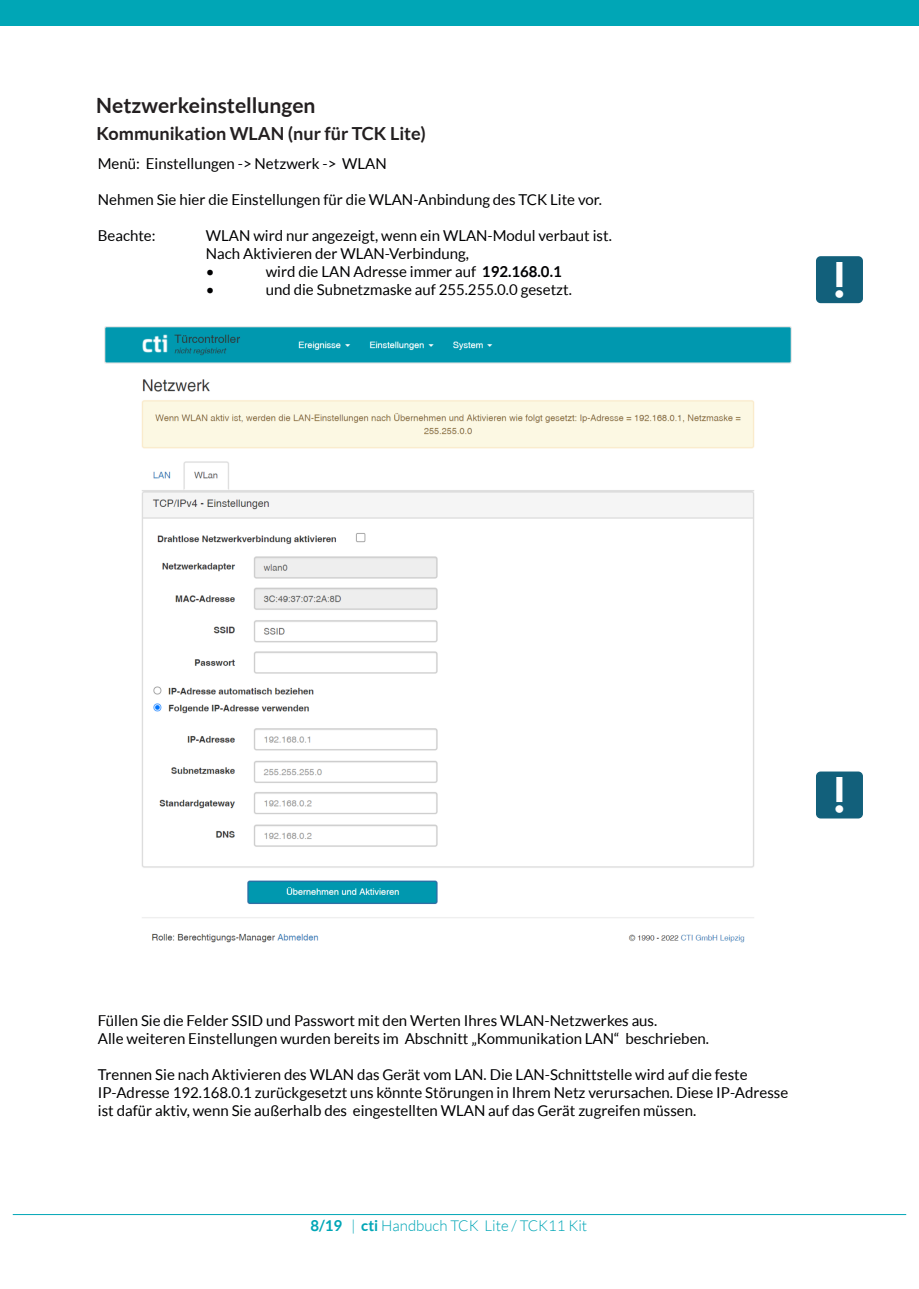
<style>
.page{position:relative;width:919px;height:1289px;background:#fff}
.page>*{position:absolute;margin:0;border:0;box-sizing:border-box;transform-origin:0 0}
.t1{font:700 48.75px "Lato";color:#fff}
.t2{font:700 21px "Lato";color:#231f20}
.t3{font:700 18px "Lato";color:#231f20}
.t4{font:15px/18px "Lato";color:#000002}
.t5{font:300 15px "Lato";color:#00a6b6}
.s1{font-weight:700}
</style>
<div class="page">
<div style="left:0;top:0;width:918px;height:26px;background:#00a6b6"></div>
<div style="left:815px;top:256px;width:47px;height:47px;background:#12607b;border-radius:5px"></div>
<div style="left:815px;top:771px;width:47px;height:47px;background:#12607b;border-radius:5px"></div>
<img style="left:105px;top:326px;width:686px;height:617px">
<hr style="left:13px;top:1214px;width:893px;height:1px;background:#00a6b6">
<h2 class="t2" style="left:96px;top:96px;width:221px">Netzwerkeinstellungen</h2>
<p class="t3" style="left:96px;top:125px;width:331px">Kommunikation WLAN (nur für TCK Lite)</p>
<p class="t4" style="left:98px;top:156px;width:290px">Menü: Einstellungen -&gt; Netzwerk -&gt; WLAN</p>
<p class="t4" style="left:98px;top:192px;width:505px">Nehmen Sie hier die Einstellungen für die WLAN-Anbindung des TCK Lite vor.</p>
<p class="t4" style="left:98px;top:228px;width:59px">Beachte:</p>
<p class="t4" style="left:206px;top:228px;width:407px">WLAN wird nur angezeigt, wenn ein WLAN-Modul verbaut ist.<br>Nach Aktivieren der WLAN-Verbindung,<br>•</p>
<p class="t4" style="left:266px;top:264px;width:297px">wird die LAN Adresse immer auf <span class="s1">192.168.0.1</span></p>
<p class="t4" style="left:206px;top:282px;width:10px">•</p>
<p class="t4" style="left:266px;top:282px;width:308px">und die Subnetzmaske auf 255.255.0.0 gesetzt.</p>
<h1 class="t1" style="left:846px;top:301px;width:15px;rotate:-180deg">i</h1>
<h1 class="t1" style="left:846px;top:816px;width:15px;rotate:-180deg">i</h1>
<p class="t4" style="left:98px;top:1012px;width:612px">Füllen Sie die Felder SSID und Passwort mit den Werten Ihres WLAN-Netzwerkes aus.<br>Alle weiteren Einstellungen wurden bereits im Abschnitt „Kommunikation LAN“ beschrieben.</p>
<p class="t4" style="left:98px;top:1066px;width:692px">Trennen Sie nach Aktivieren des WLAN das Gerät vom LAN. Die LAN-Schnittstelle wird auf die feste<br>IP-Adresse 192.168.0.1 zurückgesetzt uns könnte Störungen in Ihrem Netz verursachen. Diese IP-Adresse ist dafür aktiv, wenn Sie außerhalb des eingestellten WLAN auf das Gerät zugreifen müssen.</p>
<p class="t5" style="left:310px;top:1219px;width:278px"><span class="s1">8/19</span> | <span class="s1">cti</span> Handbuch TCK Lite / TCK11 Kit</p>
</div>
